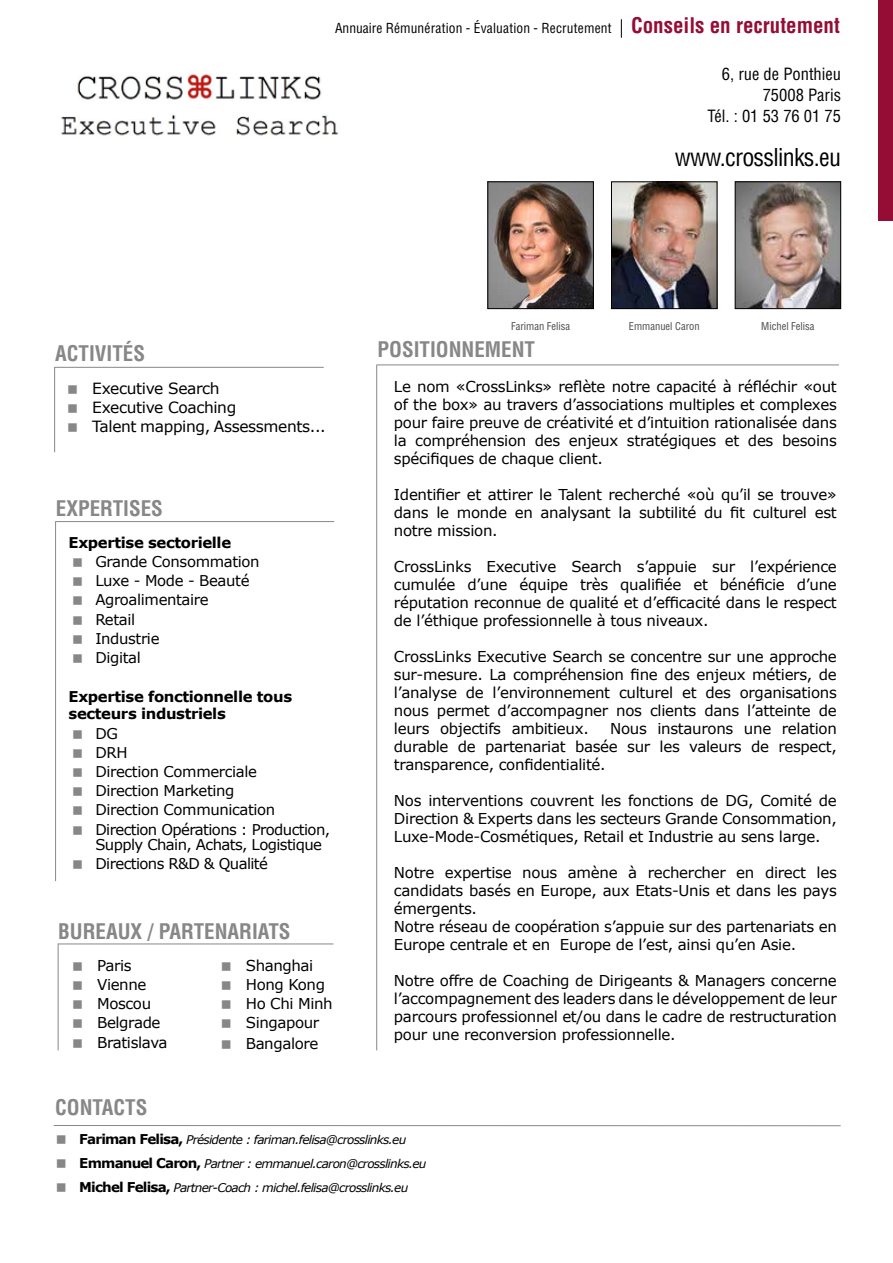
<style>
.page{position:relative;width:893px;height:1263px;background:#fff}
.page>*{position:absolute;margin:0;border:0;box-sizing:border-box;transform-origin:0 0}
.t1{font:condensed 24px "Helvetica LT Std";letter-spacing:-.03em;color:#000}
.t2{font:700 condensed 21px "Helvetica LT Std";color:#878787}
.t3{font:condensed 16.5px/21px "Helvetica LT Std";color:#000;text-align:right}
.t4{font:15.45px/18.9px "Verdana";letter-spacing:-.025em;color:#000}
.t5{font:15px/18px "Verdana";letter-spacing:-.02em;color:#000;text-align:justify}
.t6{font:14.85px/19.2px "Verdana";letter-spacing:-.025em;color:#000}
.t7{font:700 14.85px/17.9px "Verdana";letter-spacing:-.025em;color:#000}
.t8{font:condensed 13.5px "Helvetica LT Std";letter-spacing:.01em;color:#000}
.t9{font:italic 12px/24px "Verdana";letter-spacing:-.06em;color:#000}
.t10{font:condensed 10.5px "Helvetica LT Std";color:#4a4a49}
.s1{font-weight:700;font-size:21px;color:#950d34}
.s2{font-weight:700;font-style:normal;font-size:13.5px}
</style>
<div class="page">
<div style="left:878px;top:0;width:15px;height:221px;background:#950d34"></div>
<svg style="left:621px;top:19px;width:1px;height:19px"></svg>
<hr style="left:54px;top:367px;width:1px;height:85px;background:#878787">
<hr style="left:55px;top:367px;width:269px;height:1px;background:#878787">
<hr style="left:376px;top:365px;width:1px;height:685px;background:#878787">
<hr style="left:377px;top:365px;width:462px;height:1px;background:#878787">
<img style="left:61px;top:74px;width:278px;height:62px">
<img style="left:489px;top:183px;width:103px;height:124px">
<div style="left:487px;top:181px;width:107px;height:128px;border:1px solid #000"></div>
<img style="left:737px;top:183px;width:102px;height:124px">
<div style="left:735px;top:181px;width:106px;height:128px;border:1px solid #000"></div>
<hr style="left:55px;top:521px;width:1px;height:360px;background:#878787">
<hr style="left:56px;top:521px;width:278px;height:1px;background:#878787">
<hr style="left:58px;top:943px;width:1px;height:107px;background:#878787">
<hr style="left:58px;top:943px;width:275px;height:1px;background:#878787">
<img style="left:613px;top:183px;width:102px;height:124px">
<div style="left:611px;top:181px;width:106px;height:128px;border:1px solid #000"></div>
<hr style="left:54px;top:1125px;width:787px;height:1px;background:#878787">
<p class="t8" style="left:335px;top:20px;width:506px">Annuaire Rémunération - Évaluation - Recrutement <span class="s1">Conseils en recrutement</span></p>
<p class="t3" style="left:707px;top:63px;width:135px">6, rue de Ponthieu<br>75008 Paris<br>Tél. : 01 53 76 01 75</p>
<h1 class="t1" style="left:675px;top:142px;width:168px">www.crosslinks.eu</h1>
<p class="t10" style="left:511px;top:320px;width:61px">Fariman Felisa</p>
<p class="t10" style="left:629px;top:320px;width:72px">Emmanuel Caron</p>
<p class="t10" style="left:761px;top:320px;width:55px">Michel Felisa</p>
<h2 class="t2" style="left:55px;top:340px;width:91px">ACTIVITÉS</h2>
<p class="t4" style="left:92px;top:379px;width:235px">Executive Search<br>Executive Coaching<br>Talent mapping, Assessments...</p>
<p class="t5" style="left:394px;top:377px;width:444px">Le nom «CrossLinks» reflète notre capacité à réfléchir «out of the box» au travers d’associations multiples et complexes pour faire preuve de créativité et d’intuition rationalisée dans la compréhension des enjeux stratégiques et des besoins spécifiques de chaque client.</p>
<p class="t5" style="left:394px;top:485px;width:444px">Identifier et attirer le Talent recherché «où qu’il se trouve» dans le monde en analysant la subtilité du fit culturel est notre mission.</p>
<p class="t5" style="left:394px;top:557px;width:444px">CrossLinks Executive Search s’appuie sur l’expérience cumulée d’une équipe très qualifiée et bénéficie d’une réputation reconnue de qualité et d’efficacité dans le respect de l’éthique professionnelle à tous niveaux.</p>
<p class="t5" style="left:394px;top:647px;width:444px">CrossLinks Executive Search se concentre sur une approche sur-mesure. La compréhension fine des enjeux métiers, de l’analyse de l’environnement culturel et des organisations nous permet d’accompagner nos clients dans l’atteinte de leurs objectifs ambitieux.</p>
<h2 class="t2" style="left:378px;top:336px;width:159px">POSITIONNEMENT</h2>
<h2 class="t2" style="left:56px;top:495px;width:108px">EXPERTISES</h2>
<p class="t7" style="left:69px;top:533px;width:164px">Expertise sectorielle</p>
<p class="t6" style="left:95px;top:552px;width:166px">Grande Consommation<br>Luxe - Mode - Beauté<br>Agroalimentaire<br>Retail<br>Industrie<br>Digital</p>
<p class="t7" style="left:69px;top:687px;width:225px">Expertise fonctionnelle tous secteurs industriels</p>
<p class="t6" style="left:95px;top:723px;width:236px">DG<br>DRH<br>Direction Commerciale<br>Direction Marketing<br>Direction Communication<br>Direction Opérations : Production,</p>
<p class="t6" style="left:95px;top:834px;width:228px">Supply Chain, Achats, Logistique<br>Directions R&amp;D &amp; Qualité</p>
<p class="t5" style="left:394px;top:719px;width:444px;text-indent:216px">Nous instaurons une relation durable de partenariat basée sur les valeurs de respect, transparence, confidentialité.</p>
<p class="t5" style="left:394px;top:791px;width:444px">Nos interventions couvrent les fonctions de DG, Comité de Direction &amp; Experts dans les secteurs Grande Consommation, Luxe-Mode-Cosmétiques, Retail et Industrie au sens large.</p>
<p class="t5" style="left:394px;top:863px;width:444px;text-align:left">Notre expertise nous amène à rechercher en direct les candidats basés en Europe, aux Etats-Unis et dans les pays émergents.<br>Notre réseau de coopération s’appuie sur des partenariats en Europe centrale et en Europe de l’est, ainsi qu’en Asie.</p>
<p class="t5" style="left:394px;top:971px;width:444px">Notre offre de Coaching de Dirigeants &amp; Managers concerne l’accompagnement des leaders dans le développement de leur parcours professionnel et/ou dans le cadre de restructuration pour une reconversion professionnelle.</p>
<h2 class="t2" style="left:58px;top:919px;width:234px">BUREAUX / PARTENARIATS</h2>
<p class="t5" style="left:97px;top:955px;width:72px;line-height:19.2px;text-align:left">Paris<br>Vienne<br>Moscou<br>Belgrade<br>Bratislava</p>
<p class="t5" style="left:246px;top:955px;width:88px;line-height:19.2px;text-align:left">Shanghai<br>Hong Kong<br>Ho Chi Minh<br>Singapour</p>
<p class="t5" style="left:246px;top:1034px;width:74px">Bangalore</p>
<h2 class="t2" style="left:55px;top:1094px;width:94px">CONTACTS</h2>
<p class="t9" style="left:79px;top:1127px;width:349px"><span class="s2">Fariman Felisa,</span> Présidente : fariman.felisa@crosslinks.eu<br><span class="s2">Emmanuel Caron,</span> Partner : emmanuel.caron@crosslinks.eu<br><span class="s2">Michel Felisa,</span> Partner-Coach : michel.felisa@crosslinks.eu</p>
</div>
